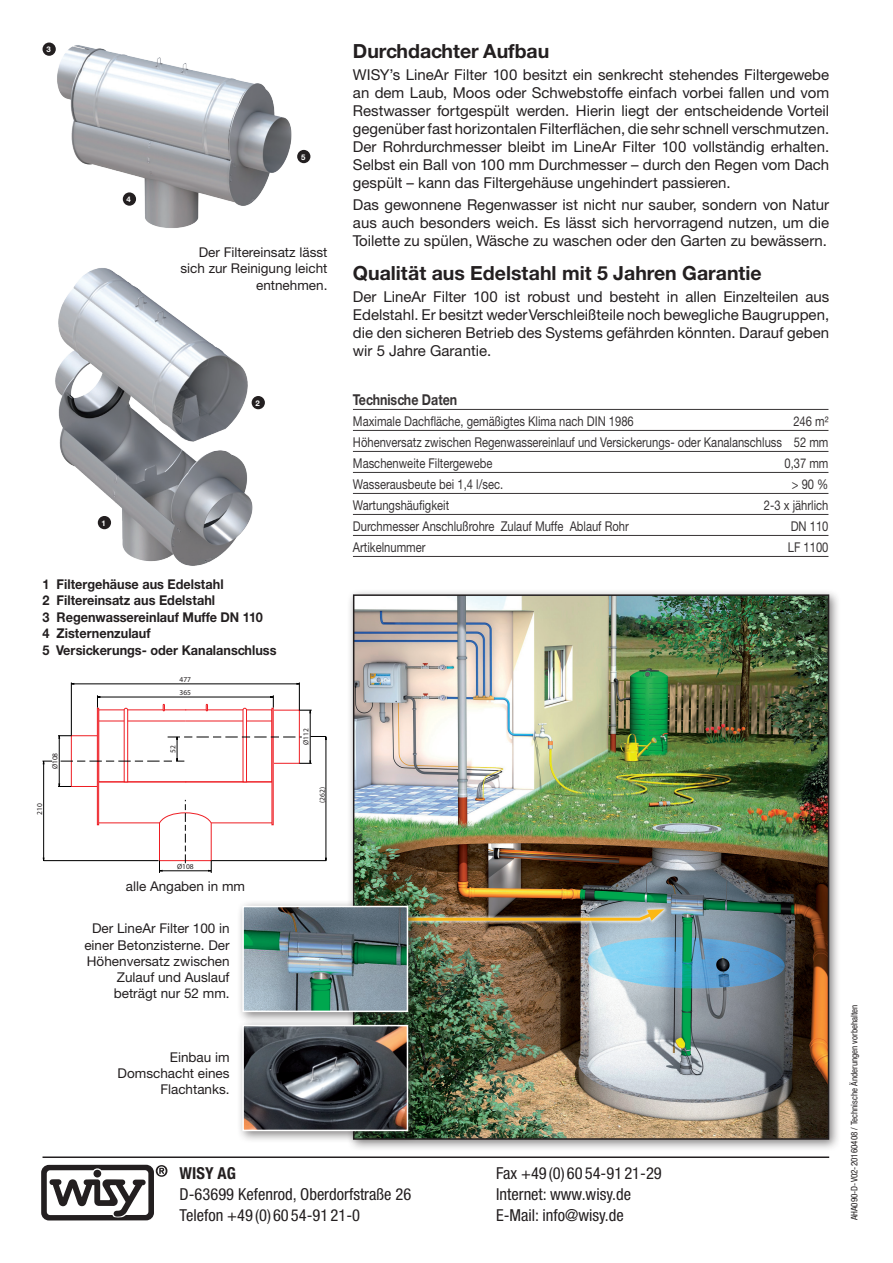
<style>
.page{position:relative;width:893px;height:1263px;background:#fff}
.page>*{position:absolute;margin:0;border:0;box-sizing:border-box;transform-origin:0 0}
.t1{font:700 19.5px "Helvetica Neue CE";color:#231f20}
.t2{font:condensed 16.5px/21px "Helvetica Neue";color:#231f20}
.t3{font:700 condensed 16.5px "Helvetica Neue";color:#231f20}
.t4{font:15px/18px "Helvetica Neue CE";color:#231f20;text-align:justify}
.t5{font:700 15px "Helvetica Neue CE";color:#231f20;scale:.83 1}
.t6{font:13.5px/21px "Helvetica Neue";color:#231f20;text-align:justify;scale:.83 1}
.t7{font:13.5px/16.2px "Helvetica Neue";color:#231f20;text-align:right}
.t8{font:700 13.5px/16.5px "Helvetica Neue CE";color:#231f20;scale:.94 1}
.t9{font:condensed 9px "Helvetica Neue";color:#231f20}
.t10{font:700 7.8px "Helvetica Neue CE";color:#fff}
.t11{font:7.5px "Myriad Pro";color:#231f20}
</style>
<div class="page">
<hr style="left:43px;top:1156px;width:786px;height:2px;background:#231f20">
<svg style="left:41px;top:1165px;width:126px;height:55px"></svg>
<div style="left:346px;top:588px;width:495px;height:563px;background:#231f20;opacity:.55"></div>
<img style="left:356px;top:597px;width:470px;height:540px">
<img style="left:44px;top:42px;width:264px;height:186px">
<img style="left:55px;top:268px;width:210px;height:298px">
<div style="left:297px;top:150px;width:13px;height:13px;background:#231f20;border-radius:50%"></div>
<div style="left:123px;top:192px;width:13px;height:14px;background:#231f20;border-radius:50%"></div>
<div style="left:43px;top:43px;width:13px;height:13px;background:#231f20;border-radius:50%"></div>
<div style="left:252px;top:396px;width:13px;height:13px;background:#231f20;border-radius:50%"></div>
<div style="left:98px;top:516px;width:13px;height:13px;background:#231f20;border-radius:50%"></div>
<div style="left:388px;top:905px;width:278px;height:18px;background:#fff;opacity:.75"></div>
<svg style="left:420px;top:909px;width:244px;height:13px;background:#9b8557"></svg>
<div style="left:236px;top:899px;width:184px;height:124px;background:#231f20;opacity:.55"></div>
<img style="left:245px;top:909px;width:160px;height:100px">
<div style="left:242px;top:906px;width:166px;height:106px;border:2px solid #fff"></div>
<div style="left:236px;top:1018px;width:184px;height:124px;background:#231f20;opacity:.55"></div>
<img style="left:245px;top:1028px;width:160px;height:100px">
<div style="left:242px;top:1025px;width:166px;height:106px;border:2px solid #fff"></div>
<hr style="left:43px;top:764px;width:1px;height:94px;background:#000">
<hr style="left:44px;top:860px;width:115px;height:1px;background:#000">
<svg style="left:42px;top:761px;width:10px;height:3px"></svg>
<svg style="left:58px;top:682px;width:269px;height:191px"></svg>
<hr style="left:211px;top:860px;width:115px;height:1px;background:#000">
<hr style="left:353px;top:409px;width:475px;height:1px;background:#231f20">
<hr style="left:353px;top:430px;width:475px;height:1px;background:#231f20">
<hr style="left:353px;top:451px;width:475px;height:1px;background:#231f20">
<hr style="left:353px;top:472px;width:475px;height:1px;background:#231f20">
<hr style="left:353px;top:493px;width:475px;height:1px;background:#231f20">
<hr style="left:353px;top:514px;width:475px;height:1px;background:#231f20">
<hr style="left:353px;top:535px;width:475px;height:1px;background:#231f20">
<hr style="left:353px;top:556px;width:475px;height:1px;background:#231f20">
<p class="t10" style="left:46px;top:45px;width:6px">3</p>
<p class="t10" style="left:127px;top:194px;width:6px">4</p>
<p class="t10" style="left:102px;top:518px;width:6px">1</p>
<p class="t10" style="left:301px;top:152px;width:6px">5</p>
<p class="t7" style="left:180px;top:244px;width:149px">Der Filtereinsatz lässt sich zur Reinigung leicht entnehmen.</p>
<p class="t10" style="left:255px;top:398px;width:6px">2</p>
<p class="t8" style="left:43px;top:576px;width:251px">1 Filtergehäuse aus Edelstahl<br>2 Filtereinsatz aus Edelstahl<br>3 Regenwassereinlauf Muffe DN 110<br>4 Zisternenzulauf<br>5 Versickerungs- oder Kanalanschluss</p>
<p class="t11" style="left:180px;top:675px;width:13px">477</p>
<p class="t11" style="left:51px;top:769px;width:18px;rotate:-90deg">Ø108</p>
<p class="t11" style="left:35px;top:815px;width:13px;rotate:-90deg">210</p>
<p class="t11" style="left:180px;top:688px;width:13px">365</p>
<p class="t11" style="left:168px;top:752px;width:9px;rotate:-90deg">52</p>
<p class="t11" style="left:177px;top:862px;width:18px">Ø108</p>
<p class="t7" style="left:126px;top:878px;width:121px">alle Angaben in mm</p>
<p class="t7" style="left:84px;top:920px;width:147px">Der LineAr Filter 100 in einer Betonzisterne. Der<br>Höhenversatz zwischen<br>Zulauf und Auslauf beträgt nur 52 mm.</p>
<p class="t7" style="left:118px;top:1049px;width:114px">Einbau im<br>Domschacht eines<br>Flachtanks.</p>
<p class="t11" style="left:301px;top:745px;width:18px;rotate:-90deg">Ø112</p>
<p class="t11" style="left:318px;top:803px;width:17px;rotate:-90deg">(262)</p>
<h1 class="t1" style="left:353px;top:39px;width:198px">Durchdachter Aufbau</h1>
<p class="t4" style="left:353px;top:66px;width:478px">WISY’s LineAr Filter 100 besitzt ein senkrecht stehendes Filtergewebe an dem Laub, Moos oder Schwebstoffe einfach vorbei fallen und vom Restwasser fortgespült werden. Hierin liegt der entscheidende Vorteil gegenüber fast horizontalen Filterflächen, die sehr schnell verschmutzen.<br>Der Rohrdurchmesser bleibt im LineAr Filter 100 vollständig erhalten.<br>Selbst ein Ball von 100 mm Durchmesser – durch den Regen vom Dach gespült – kann das Filtergehäuse ungehindert passieren.</p>
<p class="t4" style="left:353px;top:196px;width:478px">Das gewonnene Regenwasser ist nicht nur sauber, sondern von Natur aus auch besonders weich. Es lässt sich hervorragend nutzen, um die Toilette zu spülen, Wäsche zu waschen oder den Garten zu bewässern.</p>
<h1 class="t1" style="left:353px;top:261px;width:410px">Qualität aus Edelstahl mit 5 Jahren Garantie</h1>
<p class="t4" style="left:353px;top:288px;width:478px">Der LineAr Filter 100 ist robust und besteht in allen Einzelteilen aus Edelstahl. Er besitzt weder Verschleißteile noch bewegliche Baugruppen, die den sicheren Betrieb des Systems gefährden könnten. Darauf geben wir 5 Jahre Garantie.</p>
<p class="t5" style="left:353px;top:390px;width:127px">Technische Daten</p>
<p class="t6" style="left:353px;top:410px;width:340px">Maximale Dachfläche, gemäßigtes Klima nach DIN 1986</p>
<p class="t6" style="left:353px;top:410px;width:574px;text-indent:440px">246 m²<br>Höhenversatz zwischen Regenwassereinlauf und Versickerungs- oder Kanalanschluss 52 mm Maschenweite Filtergewebe</p>
<p class="t6" style="left:784px;top:452px;width:55px">0,37 mm</p>
<p class="t6" style="left:353px;top:473px;width:183px">Wasserausbeute bei 1,4 l/sec.</p>
<p class="t6" style="left:792px;top:473px;width:46px">&gt; 90 %</p>
<p class="t6" style="left:353px;top:494px;width:118px">Wartungshäufigkeit</p>
<p class="t6" style="left:764px;top:494px;width:79px">2-3 x jährlich</p>
<p class="t6" style="left:353px;top:515px;width:334px">Durchmesser Anschlußrohre Zulauf Muffe Ablauf Rohr</p>
<p class="t6" style="left:791px;top:515px;width:47px">DN 110</p>
<p class="t6" style="left:353px;top:536px;width:89px">Artikelnummer</p>
<p class="t6" style="left:788px;top:536px;width:51px">LF 1100</p>
<p class="t3" style="left:180px;top:1163px;width:58px">WISY AG</p>
<p class="t2" style="left:180px;top:1183px;width:233px">D-63699 Kefenrod, Oberdorfstraße 26<br>Telefon +49 (0) 60 54-91 21-0</p>
<p class="t2" style="left:496px;top:1162px;width:167px">Fax +49 (0) 60 54-91 21-29<br>Internet: www.wisy.de<br>E-Mail: info@wisy.de</p>
<p class="t9" style="left:849px;top:1220px;width:217px;rotate:-90deg">AHA090-D-V02-20160408 / Technische Änderungen vorbehalten</p>
</div>
